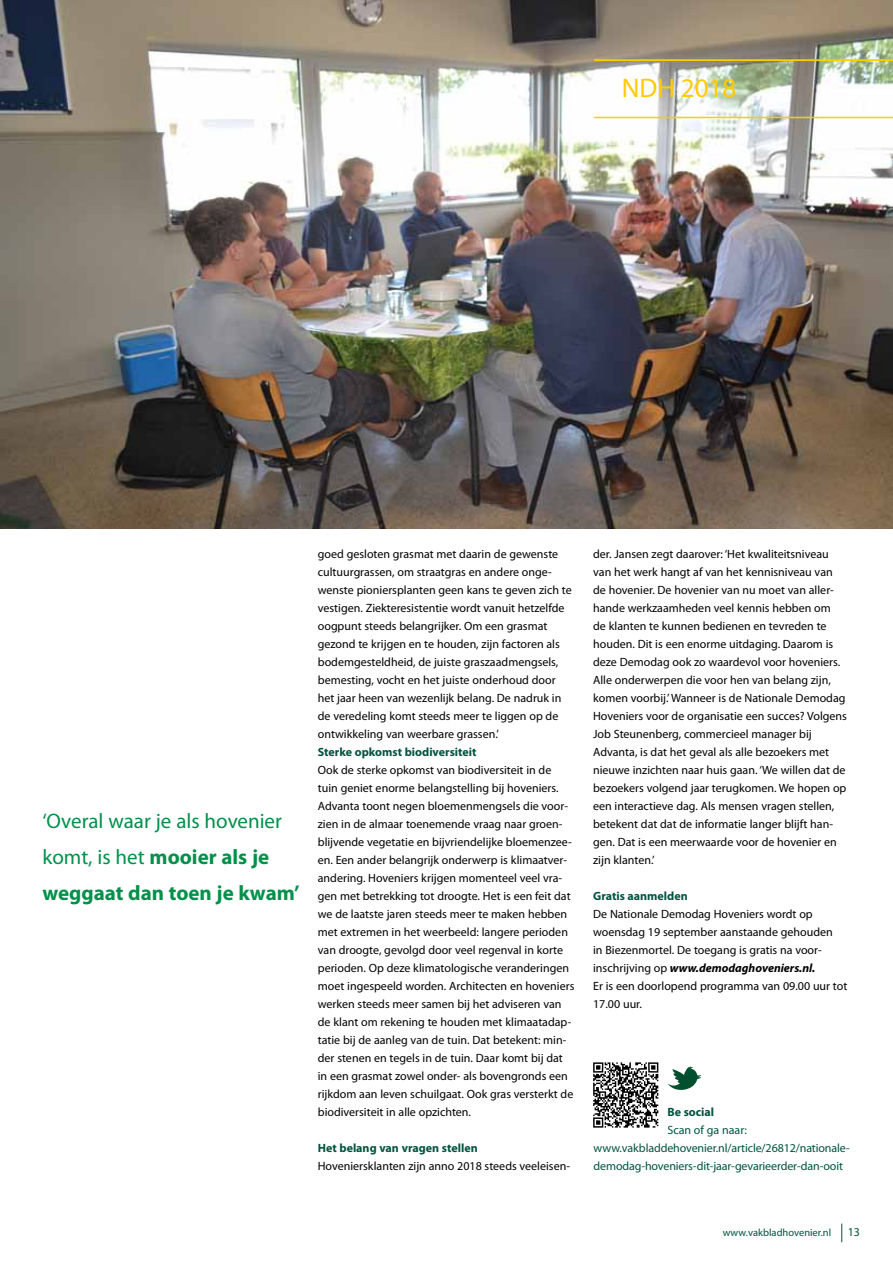
<style>
.page{position:relative;width:893px;height:1263px;background:#fff}
.page>*{position:absolute;margin:0;border:0;box-sizing:border-box;transform-origin:0 0}
.t1{font:27px "Myriad Pro";color:#fc0}
.t2{font:21px/36px "Myriad Pro";color:#00904a}
.t3{font:12px/18px "Myriad Pro";color:#000}
.t4{font:12px/18px "Myriad Pro";letter-spacing:-.01em;color:#00533d}
.t5{font:700 12px "Myriad Pro";color:#00533d}
.t6{font:10.5px "Myriad Pro";color:#00533d}
.s1{font-weight:700}
.s2{font-weight:700;font-style:italic}
</style>
<div class="page">
<svg style="left:841px;top:1223px;width:1px;height:19px"></svg>
<img style="left:0;top:0;width:893px;height:528px">
<hr style="left:594px;top:117px;width:299px;height:1px;background:#fc0">
<hr style="left:594px;top:60px;width:299px;height:1px;background:#fc0">
<svg style="left:593px;top:1062px;width:65px;height:65px"></svg>
<svg style="left:667px;top:1066px;width:34px;height:24px"></svg>
<h1 class="t1" style="left:622px;top:71px;width:116px">NDH 2018</h1>
<h2 class="t2" style="left:43px;top:803px;width:259px">‘Overal waar je als hovenier komt, is het <span class="s1">mooier als je weggaat dan toen je kwam’</span></h2>
<p class="t3" style="left:318px;top:545px;width:255px">goed gesloten grasmat met daarin de gewenste cultuurgrassen, om straatgras en andere onge&shy;wenste pioniersplanten geen kans te geven zich te vestigen. Ziekteresistentie wordt vanuit hetzelfde oogpunt steeds belangrijker. Om een grasmat gezond te krijgen en te houden, zijn factoren als bodemgesteldheid, de juiste graszaadmengsels, bemesting, vocht en het juiste onderhoud door het jaar heen van wezenlijk belang. De nadruk in de veredeling komt steeds meer te liggen op de ontwikkeling van weerbare grassen.’</p>
<p class="t5" style="left:318px;top:744px;width:160px">Sterke opkomst biodiversiteit</p>
<p class="t3" style="left:318px;top:761px;width:258px">Ook de sterke opkomst van biodiversiteit in de tuin geniet enorme belangstelling bij hoveniers.<br>Advanta toont negen bloemenmengsels die voor&shy;zien in de almaar toenemende vraag naar groen&shy;blijvende vegetatie en bijvriendelijke bloemenzee&shy;ën. Een ander belangrijk onderwerp is klimaatver&shy;andering. Hoveniers krijgen momenteel veel vra&shy;gen met betrekking tot droogte. Het is een feit dat we de laatste jaren steeds meer te maken hebben met extremen in het weerbeeld: langere perioden van droogte, gevolgd door veel regenval in korte perioden. Op deze klimatologische veranderingen moet ingespeeld worden. Architecten en hoveniers werken steeds meer samen bij het adviseren van de klant om rekening te houden met klimaatadap&shy;tatie bij de aanleg van de tuin. Dat betekent: min&shy;der stenen en tegels in de tuin. Daar komt bij dat in een grasmat zowel onder- als bovengronds een rijkdom aan leven schuilgaat. Ook gras versterkt de biodiversiteit in alle opzichten.</p>
<p class="t5" style="left:318px;top:1140px;width:161px">Het belang van vragen stellen</p>
<p class="t3" style="left:318px;top:1157px;width:254px">Hoveniersklanten zijn anno 2018 steeds veeleisen-</p>
<p class="t3" style="left:593px;top:545px;width:255px">der. Jansen zegt daarover: ‘Het kwaliteitsniveau van het werk hangt af van het kennisniveau van de hovenier. De hovenier van nu moet van aller&shy;hande werkzaamheden veel kennis hebben om<br>de klanten te kunnen bedienen en tevreden te houden. Dit is een enorme uitdaging. Daarom is deze Demodag ook zo waardevol voor hoveniers.<br>Alle onderwerpen die voor hen van belang zijn, komen voorbij.’ Wanneer is de Nationale Demodag Hoveniers voor de organisatie een succes? Volgens Job Steunenberg, commercieel manager bij Advanta, is dat het geval als alle bezoekers met nieuwe inzichten naar huis gaan. ‘We willen dat de bezoekers volgend jaar terugkomen. We hopen op een interactieve dag. Als mensen vragen stellen, betekent dat dat de informatie langer blijft han&shy;gen. Dat is een meerwaarde voor de hovenier en zijn klanten.’</p>
<p class="t5" style="left:593px;top:888px;width:96px">Gratis aanmelden</p>
<p class="t3" style="left:593px;top:905px;width:256px">De Nationale Demodag Hoveniers wordt op woensdag 19 september aanstaande gehouden<br>in Biezenmortel. De toegang is gratis na voor&shy;inschrijving op <span class="s2">www.demodaghoveniers.nl.<br></span>Er is een doorlopend programma van 09.00 uur tot 17.00 uur.</p>
<p class="t5" style="left:667px;top:1104px;width:48px">Be social</p>
<p class="t4" style="left:594px;top:1121px;width:258px;text-indent:74px">Scan of ga naar: www.vakbladdehovenier.nl/article/26812/nationale&shy;demodag-hoveniers-dit-jaar-gevarieerder-dan-ooit</p>
<p class="t6" style="left:723px;top:1226px;width:110px">www.vakbladhovenier.nl</p>
<p class="t4" style="left:848px;top:1222px;width:14px">13</p>
</div>
